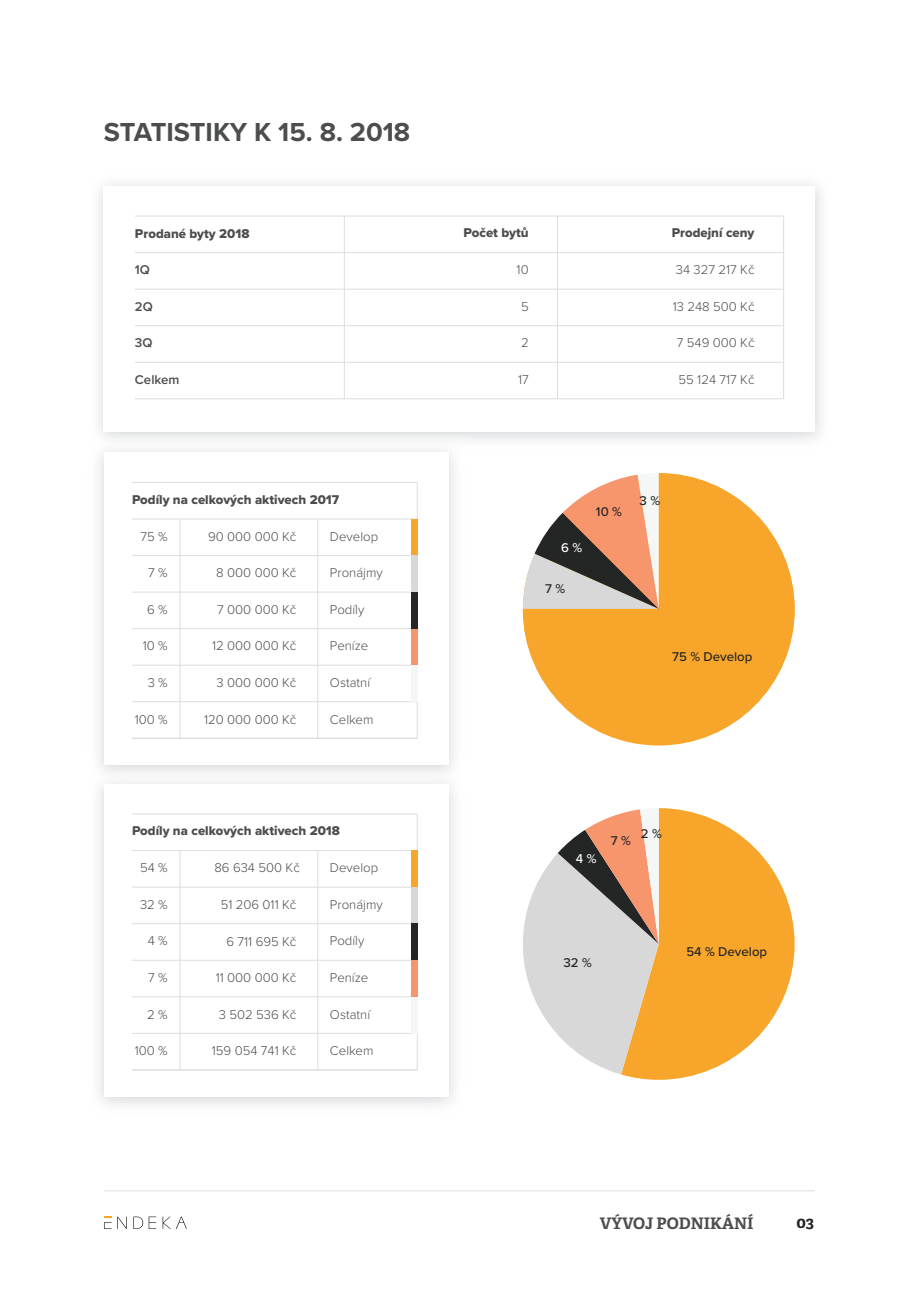
<style>
.page{position:relative;width:919px;height:1289px;background:#fff}
.page>*{position:absolute;margin:0;border:0;box-sizing:border-box;transform-origin:0 0}
.t1{font:700 27px "Proxima Nova";color:#4c4d4e}
.t2{font:700 15.9px "Adelle PE";color:#4c4d4e}
.t3{font:700 15.9px "Adelle PE";color:#242525}
.t4{font:300 13.2px "Proxima Nova";color:#4c4d4e}
.t5{font:13.2px "Proxima Nova Extrabld";color:#4c4d4e}
.t6{font:500 13.2px "Proxima Nova";color:#242525}
.t7{font:600 13.2px "Proxima Nova";color:#4c4d4e}
.t8{font:500 13.2px "Proxima Nova";color:#fff}
</style>
<div class="page">
<svg style="left:133px;top:1216px;width:10px;height:12px"></svg>
<svg style="left:149px;top:1216px;width:7px;height:12px"></svg>
<svg style="left:163px;top:1216px;width:24px;height:12px"></svg>
<svg style="left:117px;top:1216px;width:10px;height:12px"></svg>
<svg style="left:104px;top:1216px;width:7px;height:12px"></svg>
<hr style="left:135px;top:289px;width:648px;height:1px;background:#ddd">
<hr style="left:135px;top:252px;width:648px;height:1px;background:#ddd">
<hr style="left:135px;top:216px;width:648px;height:1px;background:#ddd">
<hr style="left:135px;top:325px;width:648px;height:1px;background:#ddd">
<hr style="left:135px;top:362px;width:648px;height:1px;background:#ddd">
<hr style="left:135px;top:398px;width:648px;height:1px;background:#ddd">
<hr style="left:344px;top:216px;width:1px;height:182px;background:#ddd">
<hr style="left:557px;top:216px;width:1px;height:182px;background:#ddd">
<hr style="left:783px;top:216px;width:1px;height:183px;background:#ddd">
<div style="left:104px;top:452px;width:344px;height:313px;background:#fff"></div>
<hr style="left:132px;top:555px;width:285px;height:1px;background:#ddd">
<hr style="left:132px;top:518px;width:285px;height:1px;background:#ddd">
<hr style="left:132px;top:482px;width:285px;height:1px;background:#ddd">
<hr style="left:132px;top:592px;width:285px;height:1px;background:#ddd">
<hr style="left:132px;top:628px;width:285px;height:1px;background:#ddd">
<hr style="left:132px;top:665px;width:285px;height:1px;background:#ddd">
<hr style="left:132px;top:701px;width:285px;height:1px;background:#ddd">
<hr style="left:180px;top:519px;width:1px;height:219px;background:#ddd">
<hr style="left:317px;top:519px;width:1px;height:219px;background:#ddd">
<hr style="left:417px;top:482px;width:1px;height:256px;background:#ddd">
<hr style="left:132px;top:738px;width:285px;height:1px;background:#ddd">
<img style="left:96px;top:766px;width:373px;height:22px">
<div style="left:104px;top:784px;width:344px;height:312px;background:#fff"></div>
<hr style="left:132px;top:886px;width:285px;height:1px;background:#ddd">
<hr style="left:132px;top:850px;width:285px;height:1px;background:#ddd">
<hr style="left:132px;top:813px;width:285px;height:1px;background:#ddd">
<hr style="left:132px;top:923px;width:285px;height:1px;background:#ddd">
<hr style="left:132px;top:960px;width:285px;height:1px;background:#ddd">
<hr style="left:132px;top:996px;width:285px;height:1px;background:#ddd">
<hr style="left:132px;top:1033px;width:285px;height:1px;background:#ddd">
<hr style="left:180px;top:850px;width:1px;height:219px;background:#ddd">
<hr style="left:317px;top:850px;width:1px;height:219px;background:#ddd">
<hr style="left:417px;top:814px;width:1px;height:255px;background:#ddd">
<hr style="left:132px;top:1069px;width:285px;height:1px;background:#ddd">
<hr style="left:104px;top:1190px;width:711px;height:1px;background:#ddd">
<svg style="left:523px;top:473px;width:271px;height:271px;fill:#f7a52b"></svg>
<svg style="left:523px;top:473px;width:135px;height:136px"></svg>
<svg style="left:523px;top:808px;width:271px;height:271px"></svg>
<div style="left:411px;top:850px;width:6px;height:37px;background:#f7a52b"></div>
<div style="left:411px;top:887px;width:6px;height:36px;background:#d8d8d8"></div>
<div style="left:411px;top:923px;width:6px;height:37px;background:#242525"></div>
<div style="left:411px;top:960px;width:6px;height:36px;background:#f7956d"></div>
<div style="left:411px;top:996px;width:6px;height:37px;background:#f5f7f7"></div>
<div style="left:411px;top:519px;width:6px;height:36px;background:#f7a52b"></div>
<div style="left:411px;top:555px;width:6px;height:37px;background:#d8d8d8"></div>
<div style="left:411px;top:592px;width:6px;height:36px;background:#242525"></div>
<div style="left:411px;top:628px;width:6px;height:37px;background:#f7956d"></div>
<div style="left:411px;top:665px;width:6px;height:37px;background:#f5f7f7"></div>
<h1 class="t1" style="left:104px;top:112px;width:308px">STATISTIKY K 15. 8. 2018</h1>
<p class="t5" style="left:135px;top:223px;width:116px">Prodané byty 2018</p>
<p class="t5" style="left:463px;top:223px;width:67px">Počet bytů</p>
<p class="t5" style="left:671px;top:223px;width:84px">Prodejní ceny</p>
<p class="t7" style="left:135px;top:260px;width:17px">1Q</p>
<p class="t7" style="left:135px;top:296px;width:19px">2Q</p>
<p class="t7" style="left:135px;top:333px;width:19px">3Q</p>
<p class="t7" style="left:135px;top:369px;width:46px">Celkem</p>
<p class="t5" style="left:132px;top:489px;width:209px">Podíly na celkových aktivech 2017</p>
<p class="t4" style="left:140px;top:526px;width:29px">75 %</p>
<p class="t4" style="left:208px;top:526px;width:90px">90 000 000 Kč</p>
<p class="t4" style="left:330px;top:526px;width:50px">Develop</p>
<p class="t4" style="left:148px;top:563px;width:21px">7 %</p>
<p class="t4" style="left:147px;top:599px;width:22px">6 %</p>
<p class="t4" style="left:143px;top:636px;width:26px">10 %</p>
<p class="t4" style="left:148px;top:672px;width:22px">3 %</p>
<p class="t4" style="left:135px;top:709px;width:34px">100 %</p>
<p class="t4" style="left:330px;top:563px;width:54px">Pronájmy</p>
<p class="t4" style="left:330px;top:599px;width:36px">Podíly</p>
<p class="t4" style="left:330px;top:636px;width:40px">Peníze</p>
<p class="t4" style="left:330px;top:672px;width:42px">Ostatní</p>
<p class="t4" style="left:216px;top:563px;width:82px">8 000 000 Kč</p>
<p class="t4" style="left:217px;top:599px;width:81px">7 000 000 Kč</p>
<p class="t4" style="left:212px;top:636px;width:86px">12 000 000 Kč</p>
<p class="t4" style="left:217px;top:672px;width:81px">3 000 000 Kč</p>
<p class="t4" style="left:204px;top:709px;width:94px">120 000 000 Kč</p>
<p class="t4" style="left:330px;top:709px;width:45px">Celkem</p>
<p class="t5" style="left:132px;top:821px;width:209px">Podíly na celkových aktivech 2018</p>
<p class="t4" style="left:140px;top:858px;width:29px">54 %</p>
<p class="t4" style="left:214px;top:858px;width:87px">86 634 500 Kč</p>
<p class="t4" style="left:330px;top:858px;width:50px">Develop</p>
<p class="t4" style="left:140px;top:894px;width:29px">32 %</p>
<p class="t4" style="left:148px;top:931px;width:22px">4 %</p>
<p class="t4" style="left:148px;top:967px;width:21px">7 %</p>
<p class="t4" style="left:147px;top:1004px;width:22px">2 %</p>
<p class="t4" style="left:135px;top:1040px;width:34px">100 %</p>
<p class="t4" style="left:330px;top:894px;width:54px">Pronájmy</p>
<p class="t4" style="left:330px;top:931px;width:36px">Podíly</p>
<p class="t4" style="left:330px;top:967px;width:40px">Peníze</p>
<p class="t4" style="left:330px;top:1004px;width:42px">Ostatní</p>
<p class="t4" style="left:221px;top:894px;width:77px">51 206 011 Kč</p>
<p class="t4" style="left:226px;top:931px;width:71px">6 711 695 Kč</p>
<p class="t4" style="left:216px;top:967px;width:82px">11 000 000 Kč</p>
<p class="t4" style="left:219px;top:1004px;width:79px">3 502 536 Kč</p>
<p class="t4" style="left:212px;top:1040px;width:86px">159 054 741 Kč</p>
<p class="t4" style="left:330px;top:1040px;width:45px">Celkem</p>
<p class="t4" style="left:516px;top:260px;width:14px">10</p>
<p class="t4" style="left:676px;top:260px;width:80px">34 327 217 Kč</p>
<p class="t4" style="left:672px;top:297px;width:83px">13 248 500 Kč</p>
<p class="t4" style="left:676px;top:333px;width:79px">7 549 000 Kč</p>
<p class="t4" style="left:678px;top:369px;width:77px">55 124 717 Kč</p>
<p class="t4" style="left:521px;top:297px;width:9px">5</p>
<p class="t4" style="left:521px;top:333px;width:9px">2</p>
<p class="t4" style="left:518px;top:369px;width:12px">17</p>
<p class="t8" style="left:561px;top:537px;width:22px">6 %</p>
<p class="t6" style="left:545px;top:578px;width:22px">7 %</p>
<p class="t6" style="left:596px;top:502px;width:27px">10 %</p>
<p class="t6" style="left:639px;top:490px;width:22px">3 %</p>
<p class="t6" style="left:672px;top:647px;width:82px">75 % Develop</p>
<p class="t8" style="left:576px;top:848px;width:22px">4 %</p>
<p class="t6" style="left:611px;top:830px;width:22px">7 %</p>
<p class="t6" style="left:641px;top:823px;width:22px">2 %</p>
<p class="t6" style="left:563px;top:952px;width:30px">32 %</p>
<p class="t6" style="left:686px;top:942px;width:82px">54 % Develop</p>
<p class="t2" style="left:599px;top:1211px;width:155px">VÝVOJ PODNIKÁNÍ</p>
<p class="t3" style="left:796px;top:1211px;width:19px">03</p>
</div>
